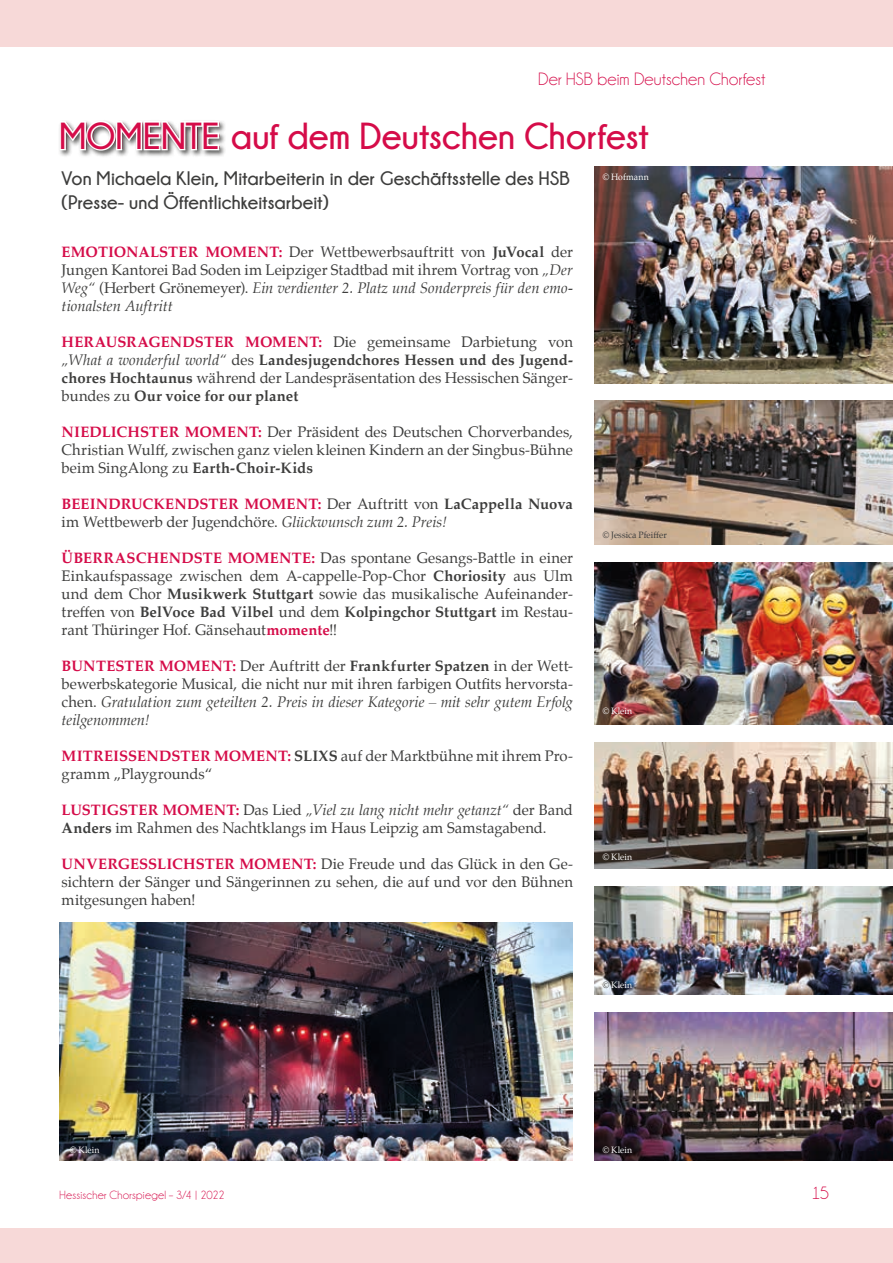
<style>
.page{position:relative;width:893px;height:1263px;background:#fff}
.page>*{position:absolute;margin:0;border:0;box-sizing:border-box;transform-origin:0 0}
.t1{font:700 37.5px "Champagne&Limousines";letter-spacing:.005em;color:#d50c49}
.t2{font:700 19.5px/24px "Champagne&Limousines";letter-spacing:.005em;color:#3d3d3c}
.t3{font:18px "Champagne&Limousines";letter-spacing:.005em;color:#d50c49}
.t4{font:15px/18px "Palatino";color:#3d3d3c;text-align:justify}
.t5{font:12px "Champagne&Limousines";letter-spacing:.02em;color:#d50c49}
.t6{font:9px "Palatino";letter-spacing:.02em;color:#fff;scale:.96 1}
.t7{font:9px "Palatino";letter-spacing:.01em;color:#3d3d3c;scale:.96 1}
.s1{font-weight:700;color:#d50c49}
.s2{font-weight:700}
.s3{font-style:italic}
.s4{color:#3d3d3c}
</style>
<div class="page">
<div style="left:0;top:0;width:893px;height:47px;background:#f7d9d8"></div>
<div style="left:0;top:1229px;width:893px;height:34px;background:#f7d9d8"></div>
<div style="left:58px;top:119px;width:168px;height:39px;background:#1d1d1b;opacity:.73"></div>
<svg style="left:58px;top:119px;width:163px;height:34px"></svg>
<img style="left:594px;top:167px;width:299px;height:217px">
<img style="left:594px;top:1013px;width:299px;height:148px">
<img style="left:594px;top:743px;width:299px;height:126px">
<img style="left:594px;top:401px;width:299px;height:144px">
<img style="left:594px;top:887px;width:299px;height:108px">
<img style="left:60px;top:923px;width:513px;height:238px">
<img style="left:594px;top:563px;width:299px;height:162px">
<p class="t3" style="left:538px;top:70px;width:229px">Der HSB beim Deutschen Chorfest</p>
<h1 class="t1" style="left:60px;top:115px;width:591px">MOMENTE auf dem Deutschen Chorfest</h1>
<h2 class="t2" style="left:62px;top:166px;width:510px">Von Michaela Klein, Mitarbeiterin in der Geschäftsstelle des HSB (Presse- und Öffentlichkeitsarbeit)</h2>
<p class="t4" style="left:62px;top:243px;width:513px"><span class="s1">EMOTIONALSTER MOMENT:</span> Der Wettbewerbsauftritt von <span class="s2">JuVocal</span> der Jungen Kantorei Bad Soden im Leipziger Stadtbad mit ihrem Vortrag von <span class="s3">„Der Weg“</span> (Herbert Grönemeyer). <span class="s3">Ein verdienter 2. Platz und Sonderpreis für den emo&shy;tionalsten Auftritt</span></p>
<p class="t4" style="left:62px;top:333px;width:513px"><span class="s1">HERAUSRAGENDSTER MOMENT:</span> Die gemeinsame Darbietung von <span class="s3">„What a wonderful world“</span> des <span class="s2">Landesjugendchores Hessen und des Jugend&shy;chores Hochtaunus</span> während der Landespräsentation des Hessischen Sänger&shy;bundes zu <span class="s2">Our voice for our planet</span></p>
<p class="t4" style="left:62px;top:423px;width:513px"><span class="s1">NIEDLICHSTER MOMENT:</span> Der Präsident des Deutschen Chorverbandes, Christian Wulff, zwischen ganz vielen kleinen Kindern an der Singbus-Bühne beim SingAlong zu <span class="s2">Earth-Choir-Kids</span></p>
<p class="t4" style="left:62px;top:495px;width:513px"><span class="s1">BEEINDRUCKENDSTER MOMENT:</span> Der Auftritt von <span class="s2">LaCappella Nuova </span>im Wettbewerb der Jugendchöre. <span class="s3">Glückwunsch zum 2. Preis!</span></p>
<p class="t4" style="left:62px;top:549px;width:513px"><span class="s1">ÜBERRASCHENDSTE MOMENTE:</span> Das spontane Gesangs-Battle in einer Einkaufspassage zwischen dem A-cappelle-Pop-Chor <span class="s2">Choriosity</span> aus Ulm und dem Chor <span class="s2">Musikwerk Stuttgart</span> sowie das musikalische Aufeinander&shy;treffen von <span class="s2">BelVoce Bad Vilbel</span> und dem <span class="s2">Kolpingchor Stuttgart</span> im Restau&shy;rant Thüringer Hof. Gänsehaut<span class="s1">momente</span>!!</p>
<p class="t4" style="left:62px;top:657px;width:513px"><span class="s1">BUNTESTER MOMENT:</span> Der Auftritt der <span class="s2">Frankfurter Spatzen</span> in der Wett&shy;bewerbskategorie Musical, die nicht nur mit ihren farbigen Outfits hervorsta&shy;chen. <span class="s3">Gratulation zum geteilten 2. Preis in dieser Kategorie – mit sehr gutem Erfolg teilgenommen!</span></p>
<p class="t4" style="left:62px;top:747px;width:513px"><span class="s1">MITREISSENDSTER MOMENT:</span> <span class="s2">SLIXS</span> auf der Marktbühne mit ihrem Pro&shy;gramm „Playgrounds“</p>
<p class="t4" style="left:62px;top:801px;width:513px"><span class="s1">LUSTIGSTER MOMENT:</span> Das Lied <span class="s3">„Viel zu lang nicht mehr getanzt“</span> der Band<br><span class="s2">Anders</span> im Rahmen des Nachtklangs im Haus Leipzig am Samstagabend.</p>
<p class="t4" style="left:62px;top:855px;width:513px"><span class="s1">UNVERGESSLICHSTER MOMENT:</span> Die Freude und das Glück in den Ge&shy;sichtern der Sänger und Sängerinnen zu sehen, die auf und vor den Bühnen mitgesungen haben!</p>
<p class="t6" style="left:603px;top:170px;width:49px">© Hofmann</p>
<p class="t7" style="left:603px;top:528px;width:68px">© Jessica Pfeiffer</p>
<p class="t6" style="left:603px;top:704px;width:32px">© Klein</p>
<p class="t6" style="left:603px;top:850px;width:32px">© Klein</p>
<p class="t6" style="left:603px;top:977px;width:32px"><span class="s4">©</span> Klein</p>
<p class="t6" style="left:70px;top:1142px;width:32px">© Klein</p>
<p class="t6" style="left:603px;top:1142px;width:32px">© Klein</p>
<p class="t5" style="left:60px;top:1189px;width:167px">Hessischer Chorspiegel – 3/4 | 2022</p>
<p class="t3" style="left:811px;top:1184px;width:19px">15</p>
</div>
